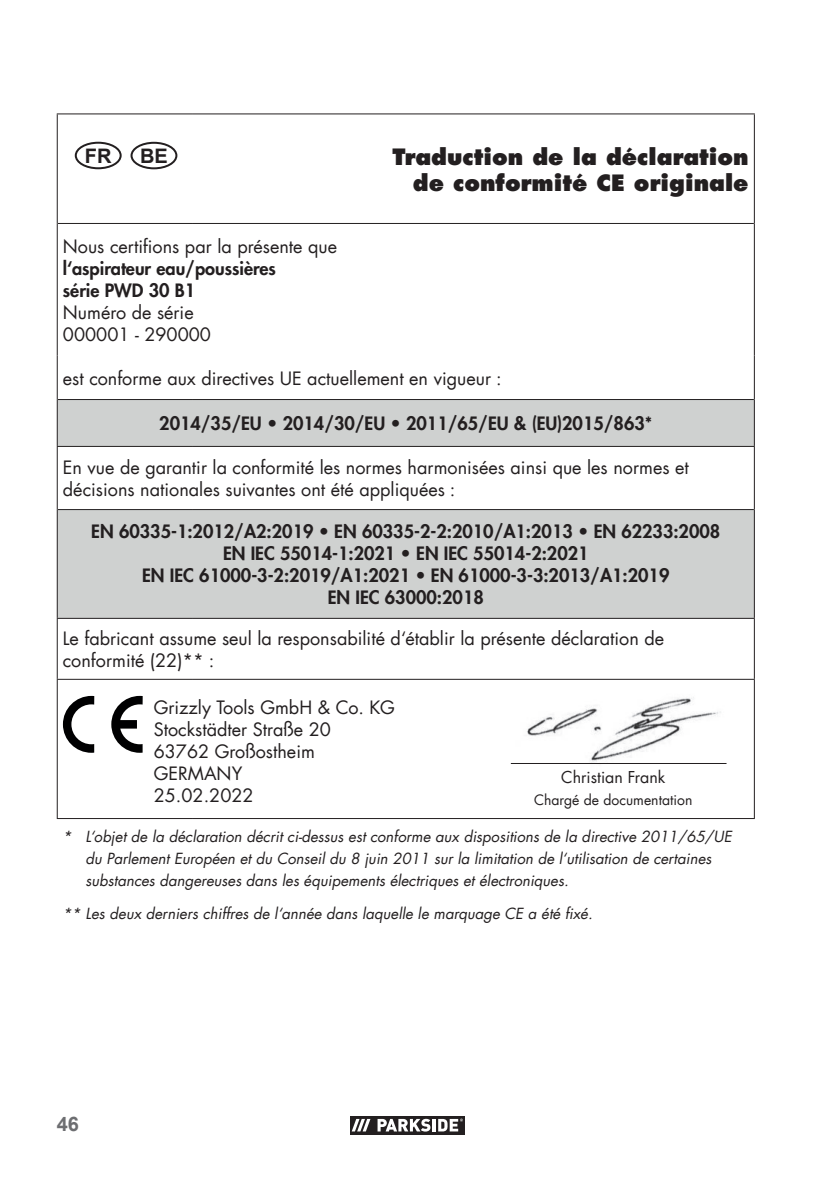
<style>
.page{position:relative;width:840px;height:1191px;background:#fff}
.page>*{position:absolute;margin:0;border:0;box-sizing:border-box;transform-origin:0 0}
.t1{font:800 22px/26px "Futura Com";color:#231f20;text-align:right}
.t2{font:700 20px "Arial";color:#231f20}
.t3{font:700 20px "Arial";color:#6d6e71}
.t4{font:18px/22px "Futura Com";color:#231f20}
.t5{font:800 18px/22px "Futura Com";color:#231f20}
.t6{font:16px "Futura Com";color:#231f20}
.t7{font:italic 15px/22px "Futura Com";color:#231f20}
.t8{font:14px "Futura Com";color:#231f20}
</style>
<div class="page">
<svg style="left:350px;top:1116px;width:115px;height:19px"></svg>
<svg style="left:350px;top:1116px;width:22px;height:18px"></svg>
<div style="left:373px;top:1115px;width:91px;height:19px;background:#231f20"></div>
<svg style="left:351px;top:1119px;width:19px;height:12px"></svg>
<svg style="left:377px;top:1118px;width:85px;height:13px"></svg>
<svg style="left:58px;top:400px;width:695px;height:218px;fill:#cfd1d0"></svg>
<hr style="left:57px;top:113px;width:136px;height:1px;background:#231f20">
<hr style="left:57px;top:114px;width:1px;height:109px;background:#231f20">
<hr style="left:193px;top:113px;width:561px;height:1px;background:#231f20">
<hr style="left:753px;top:114px;width:1px;height:109px;background:#231f20">
<hr style="left:57px;top:223px;width:1px;height:132px;background:#231f20">
<hr style="left:753px;top:223px;width:1px;height:132px;background:#231f20">
<hr style="left:57px;top:355px;width:1px;height:44px;background:#231f20">
<hr style="left:753px;top:355px;width:1px;height:44px;background:#231f20">
<hr style="left:57px;top:399px;width:1px;height:47px;background:#231f20">
<hr style="left:753px;top:399px;width:1px;height:47px;background:#231f20">
<hr style="left:57px;top:446px;width:136px;height:1px;background:#231f20">
<hr style="left:57px;top:447px;width:1px;height:62px;background:#231f20">
<hr style="left:193px;top:446px;width:561px;height:1px;background:#231f20">
<hr style="left:753px;top:447px;width:1px;height:62px;background:#231f20">
<hr style="left:57px;top:509px;width:1px;height:109px;background:#231f20">
<hr style="left:753px;top:509px;width:1px;height:109px;background:#231f20">
<hr style="left:57px;top:618px;width:136px;height:1px;background:#231f20">
<hr style="left:57px;top:619px;width:1px;height:60px;background:#231f20">
<hr style="left:193px;top:618px;width:561px;height:1px;background:#231f20">
<hr style="left:753px;top:619px;width:1px;height:60px;background:#231f20">
<hr style="left:57px;top:679px;width:136px;height:1px;background:#231f20">
<hr style="left:57px;top:680px;width:1px;height:138px;background:#231f20">
<hr style="left:193px;top:679px;width:561px;height:1px;background:#231f20">
<hr style="left:753px;top:680px;width:1px;height:138px;background:#231f20">
<hr style="left:58px;top:223px;width:135px;height:1px;background:#231f20">
<hr style="left:193px;top:223px;width:560px;height:1px;background:#231f20">
<hr style="left:58px;top:399px;width:135px;height:1px;background:#231f20">
<hr style="left:193px;top:399px;width:560px;height:1px;background:#231f20">
<hr style="left:58px;top:509px;width:135px;height:1px;background:#231f20">
<hr style="left:193px;top:509px;width:560px;height:1px;background:#231f20">
<hr style="left:57px;top:818px;width:136px;height:1px;background:#231f20">
<hr style="left:193px;top:818px;width:561px;height:1px;background:#231f20">
<div style="left:75px;top:142px;width:47px;height:27px;border:2px solid #231f20;border-radius:50%"></div>
<svg style="left:63px;top:696px;width:31px;height:57px"></svg>
<svg style="left:111px;top:696px;width:32px;height:57px"></svg>
<img style="left:527px;top:697px;width:200px;height:67px">
<hr style="left:510px;top:763px;width:216px;height:1px;background:#231f20">
<div style="left:130px;top:142px;width:47px;height:27px;border:2px solid #231f20;border-radius:50%"></div>
<p class="t2" style="left:85px;top:144px;width:28px">FR</p>
<p class="t1" style="left:392px;top:146px;width:357px">Traduction de la déclaration de conformité CE originale</p>
<p class="t2" style="left:140px;top:144px;width:29px">BE</p>
<p class="t4" style="left:63px;top:235px;width:275px">Nous certifions par la présente que</p>
<p class="t5" style="left:63px;top:258px;width:214px">l‘aspirateur eau/poussières série PWD 30 B1</p>
<p class="t4" style="left:63px;top:303px;width:149px">Numéro de série<br>000001 - 290000</p>
<p class="t4" style="left:63px;top:369px;width:440px">est conforme aux directives UE actuellement en vigueur :</p>
<p class="t5" style="left:159px;top:412px;width:494px">2014/35/EU • 2014/30/EU • 2011/65/EU &amp; (EU)2015/863*</p>
<p class="t4" style="left:63px;top:458px;width:627px">En vue de garantir la conformité les normes harmonisées ainsi que les normes et décisions nationales suivantes ont été appliquées :</p>
<p class="t5" style="left:91px;top:520px;width:630px;text-align:center">EN 60335-1:2012/A2:2019 • EN 60335-2-2:2010/A1:2013 • EN 62233:2008<br>EN IEC 55014-1:2021 • EN IEC 55014-2:2021<br>EN IEC 61000-3-2:2019/A1:2021 • EN 61000-3-3:2013/A1:2019<br>EN IEC 63000:2018</p>
<p class="t4" style="left:63px;top:629px;width:602px">Le fabricant assume seul la responsabilité d‘établir la présente déclaration de conformité (22)** :</p>
<p class="t4" style="left:154px;top:696px;width:242px">Grizzly Tools GmbH &amp; Co. KG<br>Stockstädter Straße 20<br>63762 Großostheim<br>GERMANy<br>25.02.2022</p>
<p class="t7" style="left:86px;top:826px;width:647px;text-indent:-23px">* L‘objet de la déclaration décrit ci-dessus est conforme aux dispositions de la directive 2011/65/UE du Parlement Européen et du Conseil du 8 juin 2011 sur la limitation de l‘utilisation de certaines substances dangereuses dans les équipements électriques et électroniques.</p>
<p class="t7" style="left:63px;top:903px;width:531px">** Les deux derniers chiffres de l‘année dans laquelle le marquage CE a été fixé.</p>
<p class="t6" style="left:561px;top:766px;width:105px">Christian Frank</p>
<p class="t8" style="left:534px;top:790px;width:160px">Chargé de documentation</p>
<p class="t3" style="left:57px;top:1112px;width:24px">46</p>
</div>
